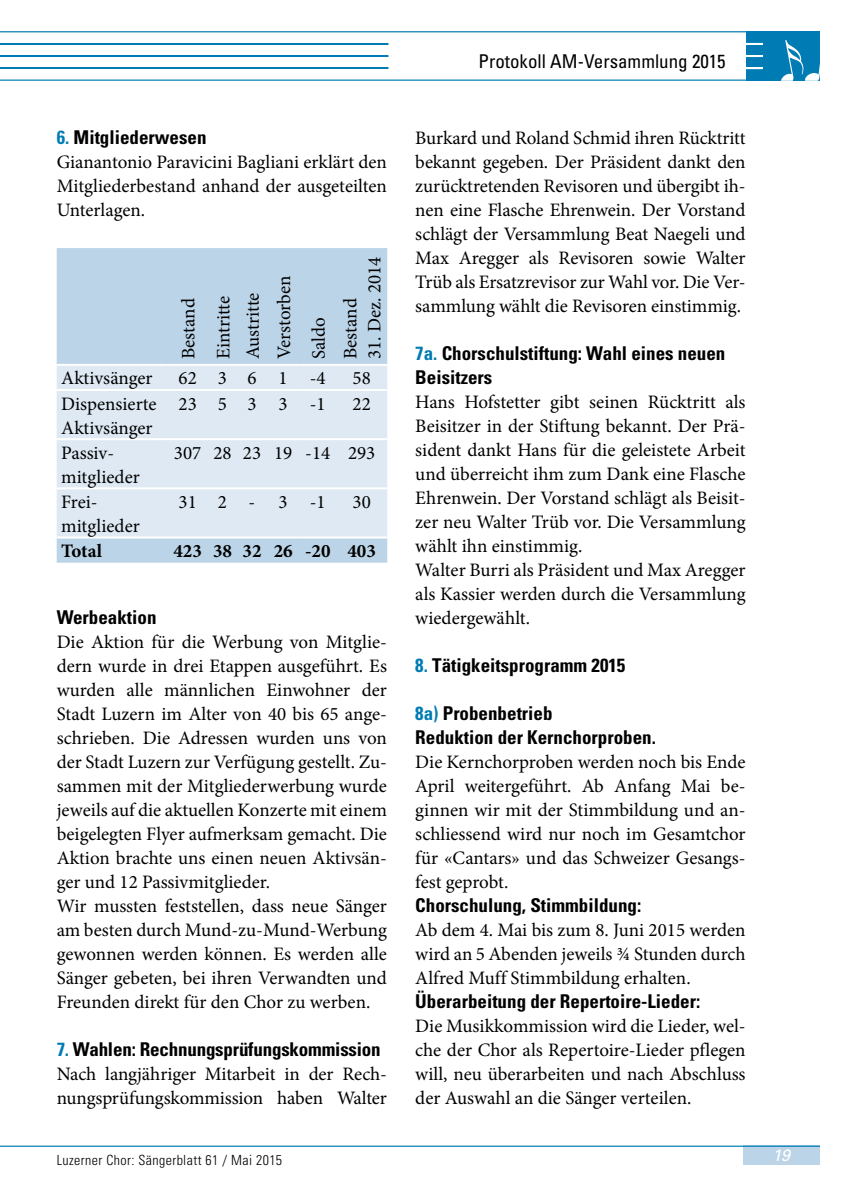
<style>
.page{position:relative;width:842px;height:1191px;background:#fff}
.page>*{position:absolute;margin:0;border:0;box-sizing:border-box;transform-origin:0 0}
.t1{font:19px/24px "Minion Pro";color:#000}
.t2{font:700 condensed 19px/24px "Univers";color:#000}
.t3{font:condensed 19px "Univers";color:#000}
.t4{font:700 19px "Minion Pro";color:#000}
.t5{font:italic 16.4px "Univers";color:#fff}
.t6{font:300 condensed 14px "Univers";letter-spacing:.03em;color:#000}
.s1{color:#007bb3}
</style>
<div class="page">
<hr style="left:0;top:80px;width:819px;height:1px;background:#007bb3">
<div style="left:746px;top:31px;width:73px;height:50px;background:#007bb3"></div>
<svg style="left:781px;top:40px;width:38px;height:41px"></svg>
<svg style="left:746px;top:43px;width:17px;height:2px"></svg>
<svg style="left:746px;top:55px;width:17px;height:2px"></svg>
<svg style="left:746px;top:67px;width:17px;height:2px"></svg>
<hr style="left:0;top:43px;width:388px;height:2px;background:#007bb3">
<hr style="left:0;top:31px;width:819px;height:1px;background:#007bb3">
<hr style="left:0;top:55px;width:388px;height:2px;background:#007bb3">
<hr style="left:0;top:67px;width:388px;height:2px;background:#007bb3">
<div style="left:57px;top:248px;width:330px;height:314px;background:#bbd4e7"></div>
<div style="left:57px;top:366px;width:330px;height:170px;background:#dee9f3"></div>
<hr style="left:57px;top:364px;width:110px;height:2px;background:#fff">
<hr style="left:167px;top:364px;width:41px;height:2px;background:#fff">
<hr style="left:208px;top:364px;width:29px;height:2px;background:#fff">
<hr style="left:237px;top:364px;width:30px;height:2px;background:#fff">
<hr style="left:267px;top:364px;width:32px;height:2px;background:#fff">
<hr style="left:299px;top:364px;width:37px;height:2px;background:#fff">
<hr style="left:336px;top:364px;width:51px;height:2px;background:#fff">
<hr style="left:57px;top:389px;width:110px;height:2px;background:#fff">
<hr style="left:167px;top:389px;width:41px;height:2px;background:#fff">
<hr style="left:208px;top:389px;width:29px;height:2px;background:#fff">
<hr style="left:237px;top:389px;width:30px;height:2px;background:#fff">
<hr style="left:267px;top:389px;width:32px;height:2px;background:#fff">
<hr style="left:299px;top:389px;width:37px;height:2px;background:#fff">
<hr style="left:336px;top:389px;width:51px;height:2px;background:#fff">
<hr style="left:57px;top:438px;width:110px;height:2px;background:#fff">
<hr style="left:167px;top:438px;width:41px;height:2px;background:#fff">
<hr style="left:208px;top:438px;width:29px;height:2px;background:#fff">
<hr style="left:237px;top:438px;width:30px;height:2px;background:#fff">
<hr style="left:267px;top:438px;width:32px;height:2px;background:#fff">
<hr style="left:299px;top:438px;width:37px;height:2px;background:#fff">
<hr style="left:336px;top:438px;width:51px;height:2px;background:#fff">
<hr style="left:57px;top:487px;width:110px;height:2px;background:#fff">
<hr style="left:167px;top:487px;width:41px;height:2px;background:#fff">
<hr style="left:208px;top:487px;width:29px;height:2px;background:#fff">
<hr style="left:237px;top:487px;width:30px;height:2px;background:#fff">
<hr style="left:267px;top:487px;width:32px;height:2px;background:#fff">
<hr style="left:299px;top:487px;width:37px;height:2px;background:#fff">
<hr style="left:336px;top:487px;width:51px;height:2px;background:#fff">
<hr style="left:57px;top:536px;width:110px;height:2px;background:#fff">
<hr style="left:167px;top:536px;width:41px;height:2px;background:#fff">
<hr style="left:208px;top:536px;width:29px;height:2px;background:#fff">
<hr style="left:237px;top:536px;width:30px;height:2px;background:#fff">
<hr style="left:267px;top:536px;width:32px;height:2px;background:#fff">
<hr style="left:299px;top:536px;width:37px;height:2px;background:#fff">
<hr style="left:336px;top:536px;width:51px;height:2px;background:#fff">
<div style="left:743px;top:1145px;width:76px;height:20px;background:#bbd4e7"></div>
<hr style="left:0;top:1145px;width:819px;height:1px;background:#007bb3">
<p class="t2" style="left:57px;top:125px;width:151px"><span class="s1">6.</span> Mitgliederwesen</p>
<p class="t1" style="left:57px;top:150px;width:332px;text-align:justify">Gianantonio Paravicini Bagliani erklärt den Mitgliederbestand anhand der ausgeteilten Unterlagen.</p>
<p class="t1" style="left:171px;top:359px;width:65px;line-height:34.8px;rotate:-90deg">Bestand<br>Eintritte</p>
<p class="t1" style="left:237px;top:359px;width:85px;line-height:31.2px;rotate:-90deg">Austritte<br>Verstorben</p>
<p class="t1" style="left:303px;top:359px;width:62px;line-height:32px;rotate:-90deg">Saldo<br>Bestand</p>
<p class="t1" style="left:363px;top:359px;width:104px;rotate:-90deg">31. Dez. 2014</p>
<p class="t1" style="left:61px;top:366px;width:93px">Aktivsänger</p>
<p class="t1" style="left:179px;top:366px;width:149px">62361-4</p>
<p class="t1" style="left:353px;top:366px;width:20px">58</p>
<p class="t1" style="left:61px;top:391px;width:97px">Dispensierte<br>Aktivsänger</p>
<p class="t1" style="left:179px;top:391px;width:149px">23533-1</p>
<p class="t1" style="left:353px;top:391px;width:20px">22</p>
<p class="t1" style="left:61px;top:441px;width:80px">Passiv&shy;mitglieder</p>
<p class="t1" style="left:174px;top:441px;width:203px">307 28 23 19 -14 293</p>
<p class="t1" style="left:61px;top:490px;width:80px">Frei&shy;mitglieder</p>
<p class="t1" style="left:179px;top:490px;width:149px">312-3-1</p>
<p class="t1" style="left:353px;top:490px;width:20px">30</p>
<p class="t4" style="left:61px;top:537px;width:42px">Total</p>
<p class="t4" style="left:173px;top:537px;width:204px">423 38 32 26 -20 403</p>
<p class="t2" style="left:57px;top:605px;width:101px">Werbeaktion</p>
<p class="t1" style="left:57px;top:630px;width:332px">Die Aktion für die Werbung von Mitglie&shy;dern wurde in drei Etappen ausgeführt. Es wurden alle männlichen Einwohner der Stadt Luzern im Alter von 40 bis 65 ange&shy;schrieben. Die Adressen wurden uns von der Stadt Luzern zur Verfügung gestellt. Zu&shy;sammen mit der Mitgliederwerbung wurde jeweils auf die aktuellen Konzerte mit einem beigelegten Flyer aufmerksam gemacht. Die Aktion brachte uns einen neuen Aktivsän&shy;ger und 12 Passivmitglieder.<br>Wir mussten feststellen, dass neue Sänger am besten durch Mund-zu-Mund-Werbung gewonnen werden können. Es werden alle Sänger gebeten, bei ihren Verwandten und Freunden direkt für den Chor zu werben.</p>
<p class="t2" style="left:57px;top:1037px;width:326px"><span class="s1">7.</span> Wahlen: Rechnungsprüfungskommission</p>
<p class="t1" style="left:57px;top:1062px;width:332px">Nach langjähriger Mitarbeit in der Rech&shy;nungsprüfungskommission haben Walter</p>
<p class="t3" style="left:478px;top:50px;width:249px">Protokoll AM-Versammlung 2015</p>
<p class="t1" style="left:415px;top:126px;width:332px;text-align:justify">Burkard und Roland Schmid ihren Rücktritt bekannt gegeben. Der Präsident dankt den zurücktretenden Revisoren und übergibt ih&shy;nen eine Flasche Ehrenwein. Der Vorstand schlägt der Versammlung Beat Naegeli und Max Aregger als Revisoren sowie Walter Trüb als Ersatzrevisor zur Wahl vor. Die Ver&shy;sammlung wählt die Revisoren einstimmig.</p>
<p class="t2" style="left:415px;top:341px;width:311px"><span class="s1">7a.</span> Chorschulstiftung: Wahl eines neuen<br>Beisitzers</p>
<p class="t1" style="left:415px;top:390px;width:332px">Hans Hofstetter gibt seinen Rücktritt als Beisitzer in der Stiftung bekannt. Der Prä&shy;sident dankt Hans für die geleistete Arbeit und überreicht ihm zum Dank eine Flasche Ehrenwein. Der Vorstand schlägt als Beisit&shy;zer neu Walter Trüb vor. Die Versammlung wählt ihn einstimmig.<br>Walter Burri als Präsident und Max Aregger als Kassier werden durch die Versammlung wiedergewählt.</p>
<p class="t2" style="left:415px;top:653px;width:211px"><span class="s1">8.</span> Tätigkeitsprogramm 2015</p>
<p class="t2" style="left:415px;top:701px;width:242px"><span class="s1">8a)</span> Probenbetrieb<br>Reduktion der Kernchorproben.</p>
<p class="t1" style="left:415px;top:750px;width:332px;text-align:justify">Die Kernchorproben werden noch bis Ende April weitergeführt. Ab Anfang Mai be&shy;ginnen wir mit der Stimmbildung und an&shy;schliessend wird nur noch im Gesamtchor für «Cantars» und das Schweizer Gesangs&shy;fest geprobt.</p>
<p class="t2" style="left:415px;top:893px;width:227px">Chorschulung, Stimmbildung:</p>
<p class="t1" style="left:415px;top:918px;width:332px;text-align:justify">Ab dem 4. Mai bis zum 8. Juni 2015 werden wird an 5 Abenden jeweils ¾ Stunden durch Alfred Muff Stimmbildung erhalten.</p>
<p class="t2" style="left:415px;top:989px;width:286px">Überarbeitung der Repertoire-Lieder:</p>
<p class="t1" style="left:415px;top:1014px;width:332px;text-align:justify">Die Musikkommission wird die Lieder, wel&shy;che der Chor als Repertoire-Lieder pflegen will, neu überarbeiten und nach Abschluss der Auswahl an die Sänger verteilen.</p>
<p class="t6" style="left:57px;top:1151px;width:227px">Luzerner Chor: Sängerblatt 61 / Mai 2015</p>
<p class="t5" style="left:772px;top:1145px;width:20px">19</p>
</div>
